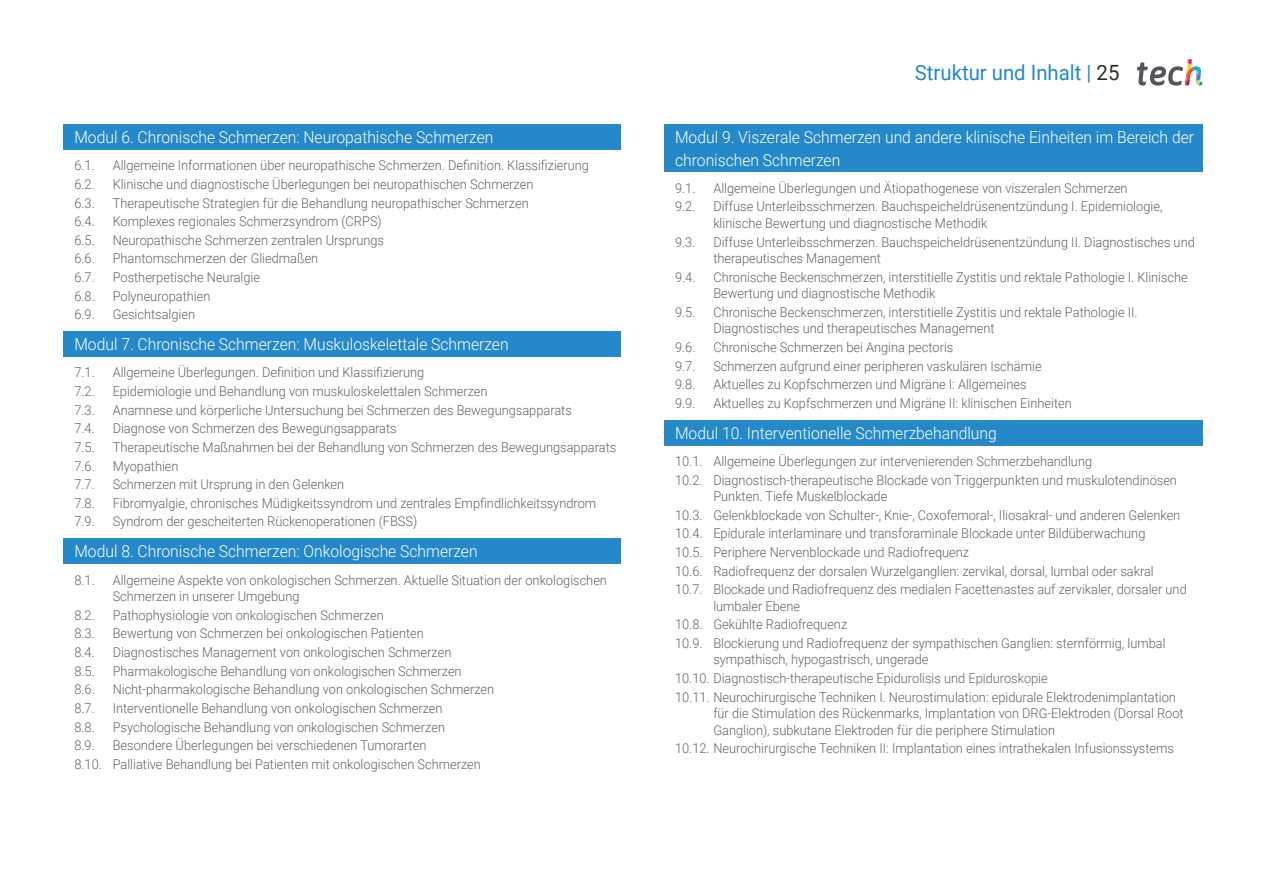
<style>
.page{position:relative;width:1263px;height:893px;background:#fff}
.page>*{position:absolute;margin:0;border:0;box-sizing:border-box;transform-origin:0 0}
.t1{font:21px "Roboto";color:#2488c9}
.t2{font:300 16.5px/22.5px "Roboto";color:#fff;scale:.95 1}
.t3{font:300 13.5px/18.6px "Roboto";color:#61646a;scale:.95 1}
.s1{color:#312e20}
</style>
<div class="page">
<svg style="left:1137px;top:59px;width:65px;height:27px"></svg>
<div style="left:63px;top:124px;width:558px;height:25px;background:#2488c9"></div>
<div style="left:63px;top:332px;width:558px;height:25px;background:#2488c9"></div>
<div style="left:63px;top:539px;width:558px;height:25px;background:#2488c9"></div>
<div style="left:664px;top:124px;width:538px;height:48px;background:#2488c9"></div>
<div style="left:664px;top:420px;width:538px;height:25px;background:#2488c9"></div>
<p class="t2" style="left:74px;top:125px;width:443px">Modul 6. Chronische Schmerzen: Neuropathische Schmerzen</p>
<p class="t3" style="left:74px;top:156px;width:23px">6.1.</p>
<p class="t3" style="left:113px;top:156px;width:503px">Allgemeine Informationen über neuropathische Schmerzen. Definition. Klassifizierung</p>
<p class="t3" style="left:74px;top:174px;width:23px">6.2.</p>
<p class="t3" style="left:113px;top:174px;width:444px">Klinische und diagnostische Überlegungen bei neuropathischen Schmerzen</p>
<p class="t3" style="left:74px;top:193px;width:23px">6.3.</p>
<p class="t3" style="left:113px;top:193px;width:439px">Therapeutische Strategien für die Behandlung neuropathischer Schmerzen</p>
<p class="t3" style="left:74px;top:212px;width:23px">6.4.</p>
<p class="t3" style="left:113px;top:212px;width:285px">Komplexes regionales Schmerzsyndrom (CRPS)</p>
<p class="t3" style="left:74px;top:230px;width:23px">6.5.</p>
<p class="t3" style="left:113px;top:230px;width:287px">Neuropathische Schmerzen zentralen Ursprungs</p>
<p class="t3" style="left:74px;top:249px;width:23px">6.6.</p>
<p class="t3" style="left:113px;top:249px;width:218px">Phantomschmerzen der Gliedmaßen</p>
<p class="t3" style="left:74px;top:267px;width:23px">6.7.</p>
<p class="t3" style="left:113px;top:267px;width:157px">Postherpetische Neuralgie</p>
<p class="t3" style="left:74px;top:286px;width:23px">6.8.</p>
<p class="t3" style="left:113px;top:286px;width:104px">Polyneuropathien</p>
<p class="t3" style="left:74px;top:305px;width:23px">6.9.</p>
<p class="t3" style="left:113px;top:305px;width:88px">Gesichtsalgien</p>
<p class="t2" style="left:74px;top:333px;width:459px">Modul 7. Chronische Schmerzen: Muskuloskelettale Schmerzen</p>
<p class="t3" style="left:74px;top:363px;width:23px">7.1.</p>
<p class="t3" style="left:113px;top:363px;width:330px">Allgemeine Überlegungen. Definition und Klassifizierung</p>
<p class="t3" style="left:74px;top:381px;width:23px">7.2.</p>
<p class="t3" style="left:113px;top:381px;width:396px">Epidemiologie und Behandlung von muskuloskelettalen Schmerzen</p>
<p class="t3" style="left:74px;top:400px;width:23px">7.3.</p>
<p class="t3" style="left:113px;top:400px;width:485px">Anamnese und körperliche Untersuchung bei Schmerzen des Bewegungsapparats</p>
<p class="t3" style="left:74px;top:419px;width:23px">7.4.</p>
<p class="t3" style="left:113px;top:419px;width:301px">Diagnose von Schmerzen des Bewegungsapparats</p>
<p class="t3" style="left:74px;top:437px;width:23px">7.5.</p>
<p class="t3" style="left:113px;top:437px;width:532px">Therapeutische Maßnahmen bei der Behandlung von Schmerzen des Bewegungsapparats</p>
<p class="t3" style="left:74px;top:456px;width:23px">7.6.</p>
<p class="t3" style="left:113px;top:456px;width:71px">Myopathien</p>
<p class="t3" style="left:74px;top:475px;width:23px">7.7.</p>
<p class="t3" style="left:113px;top:475px;width:245px">Schmerzen mit Ursprung in den Gelenken</p>
<p class="t3" style="left:74px;top:493px;width:23px">7.8.</p>
<p class="t3" style="left:113px;top:493px;width:511px">Fibromyalgie, chronisches Müdigkeitssyndrom und zentrales Empfindlichkeitssyndrom</p>
<p class="t3" style="left:74px;top:512px;width:23px">7.9.</p>
<p class="t3" style="left:113px;top:512px;width:322px">Syndrom der gescheiterten Rückenoperationen (FBSS)</p>
<p class="t2" style="left:74px;top:540px;width:426px">Modul 8. Chronische Schmerzen: Onkologische Schmerzen</p>
<p class="t3" style="left:74px;top:570px;width:23px">8.1.</p>
<p class="t3" style="left:113px;top:571px;width:522px;line-height:16.5px">Allgemeine Aspekte von onkologischen Schmerzen. Aktuelle Situation der onkologischen<br>Schmerzen in unserer Umgebung</p>
<p class="t3" style="left:74px;top:605px;width:23px">8.2.</p>
<p class="t3" style="left:113px;top:605px;width:287px">Pathophysiologie von onkologischen Schmerzen</p>
<p class="t3" style="left:74px;top:624px;width:23px">8.3.</p>
<p class="t3" style="left:113px;top:624px;width:329px">Bewertung von Schmerzen bei onkologischen Patienten</p>
<p class="t3" style="left:74px;top:642px;width:23px">8.4.</p>
<p class="t3" style="left:113px;top:642px;width:358px">Diagnostisches Management von onkologischen Schmerzen</p>
<p class="t3" style="left:74px;top:661px;width:23px">8.5.</p>
<p class="t3" style="left:113px;top:661px;width:369px">Pharmakologische Behandlung von onkologischen Schmerzen</p>
<p class="t3" style="left:74px;top:680px;width:23px">8.6.</p>
<p class="t3" style="left:113px;top:680px;width:403px">Nicht-pharmakologische Behandlung von onkologischen Schmerzen</p>
<p class="t3" style="left:74px;top:698px;width:23px">8.7.</p>
<p class="t3" style="left:113px;top:698px;width:349px">Interventionelle Behandlung von onkologischen Schmerzen</p>
<p class="t3" style="left:74px;top:717px;width:23px">8.8.</p>
<p class="t3" style="left:113px;top:717px;width:351px">Psychologische Behandlung von onkologischen Schmerzen</p>
<p class="t3" style="left:74px;top:735px;width:23px">8.9.</p>
<p class="t3" style="left:74px;top:735px;width:429px;text-indent:38px">Besondere Überlegungen bei verschiedenen Tumorarten<br>8.10. Palliative Behandlung bei Patienten mit onkologischen Schmerzen</p>
<h1 class="t1" style="left:915px;top:57px;width:206px">Struktur und Inhalt | <span class="s1">25</span></h1>
<p class="t2" style="left:675px;top:125px;width:548px">Modul 9. Viszerale Schmerzen und andere klinische Einheiten im Bereich der chronischen Schmerzen</p>
<p class="t3" style="left:675px;top:178px;width:23px">9.1.</p>
<p class="t3" style="left:713px;top:178px;width:438px">Allgemeine Überlegungen und Ätiopathogenese von viszeralen Schmerzen</p>
<p class="t3" style="left:675px;top:197px;width:23px">9.2.</p>
<p class="t3" style="left:713px;top:198px;width:474px;line-height:16.5px">Diffuse Unterleibsschmerzen. Bauchspeicheldrüsenentzündung I. Epidemiologie, klinische Bewertung und diagnostische Methodik</p>
<p class="t3" style="left:675px;top:232px;width:23px">9.3.</p>
<p class="t3" style="left:713px;top:233px;width:508px;line-height:16.5px">Diffuse Unterleibsschmerzen. Bauchspeicheldrüsenentzündung II. Diagnostisches und therapeutisches Management</p>
<p class="t3" style="left:675px;top:267px;width:23px">9.4.</p>
<p class="t3" style="left:713px;top:268px;width:501px;line-height:16.5px">Chronische Beckenschmerzen, interstitielle Zystitis und rektale Pathologie I. Klinische<br>Bewertung und diagnostische Methodik</p>
<p class="t3" style="left:675px;top:302px;width:23px">9.5.</p>
<p class="t3" style="left:713px;top:303px;width:448px;line-height:16.5px">Chronische Beckenschmerzen, interstitielle Zystitis und rektale Pathologie II.<br>Diagnostisches und therapeutisches Management</p>
<p class="t3" style="left:675px;top:337px;width:23px">9.6.</p>
<p class="t3" style="left:713px;top:337px;width:254px">Chronische Schmerzen bei Angina pectoris</p>
<p class="t3" style="left:675px;top:356px;width:23px">9.7.</p>
<p class="t3" style="left:713px;top:356px;width:347px">Schmerzen aufgrund einer peripheren vaskulären Ischämie</p>
<p class="t3" style="left:675px;top:375px;width:23px">9.8.</p>
<p class="t3" style="left:713px;top:375px;width:331px">Aktuelles zu Kopfschmerzen und Migräne I: Allgemeines</p>
<p class="t3" style="left:675px;top:393px;width:23px">9.9.</p>
<p class="t3" style="left:713px;top:393px;width:379px">Aktuelles zu Kopfschmerzen und Migräne II: klinischen Einheiten</p>
<p class="t2" style="left:675px;top:421px;width:340px">Modul 10. Interventionelle Schmerzbehandlung</p>
<p class="t3" style="left:675px;top:451px;width:530px">10.1. Allgemeine Überlegungen zur intervenierenden Schmerzbehandlung<br>10.2. Diagnostisch-therapeutische Blockade von Triggerpunkten und muskulotendinösen</p>
<p class="t3" style="left:675px;top:486px;width:540px;text-indent:38px">Punkten. Tiefe Muskelblockade<br>10.3. Gelenkblockade von Schulter-, Knie-, Coxofemoral-, Iliosakral- und anderen Gelenken 10.4. Epidurale interlaminare und transforaminale Blockade unter Bildüberwachung<br>10.5. Periphere Nervenblockade und Radiofrequenz<br>10.6. Radiofrequenz der dorsalen Wurzelganglien: zervikal, dorsal, lumbal oder sakral<br>10.7. Blockade und Radiofrequenz des medialen Facettenastes auf zervikaler, dorsaler und</p>
<p class="t3" style="left:675px;top:596px;width:518px;text-indent:38px">lumbaler Ebene<br>10.8. Gekühlte Radiofrequenz<br>10.9. Blockierung und Radiofrequenz der sympathischen Ganglien: sternförmig, lumbal</p>
<p class="t3" style="left:675px;top:650px;width:529px;text-indent:38px">sympathisch, hypogastrisch, ungerade<br>10.10. Diagnostisch-therapeutische Epidurolisis und Epiduroskopie<br>10.11. Neurochirurgische Techniken I. Neurostimulation: epidurale Elektrodenimplantation</p>
<p class="t3" style="left:713px;top:705px;width:497px;line-height:16.5px">für die Stimulation des Rückenmarks, Implantation von DRG-Elektroden (Dorsal Root<br>Ganglion), subkutane Elektroden für die periphere Stimulation</p>
<p class="t3" style="left:675px;top:739px;width:527px">10.12. Neurochirurgische Techniken II: Implantation eines intrathekalen Infusionssystems</p>
</div>
